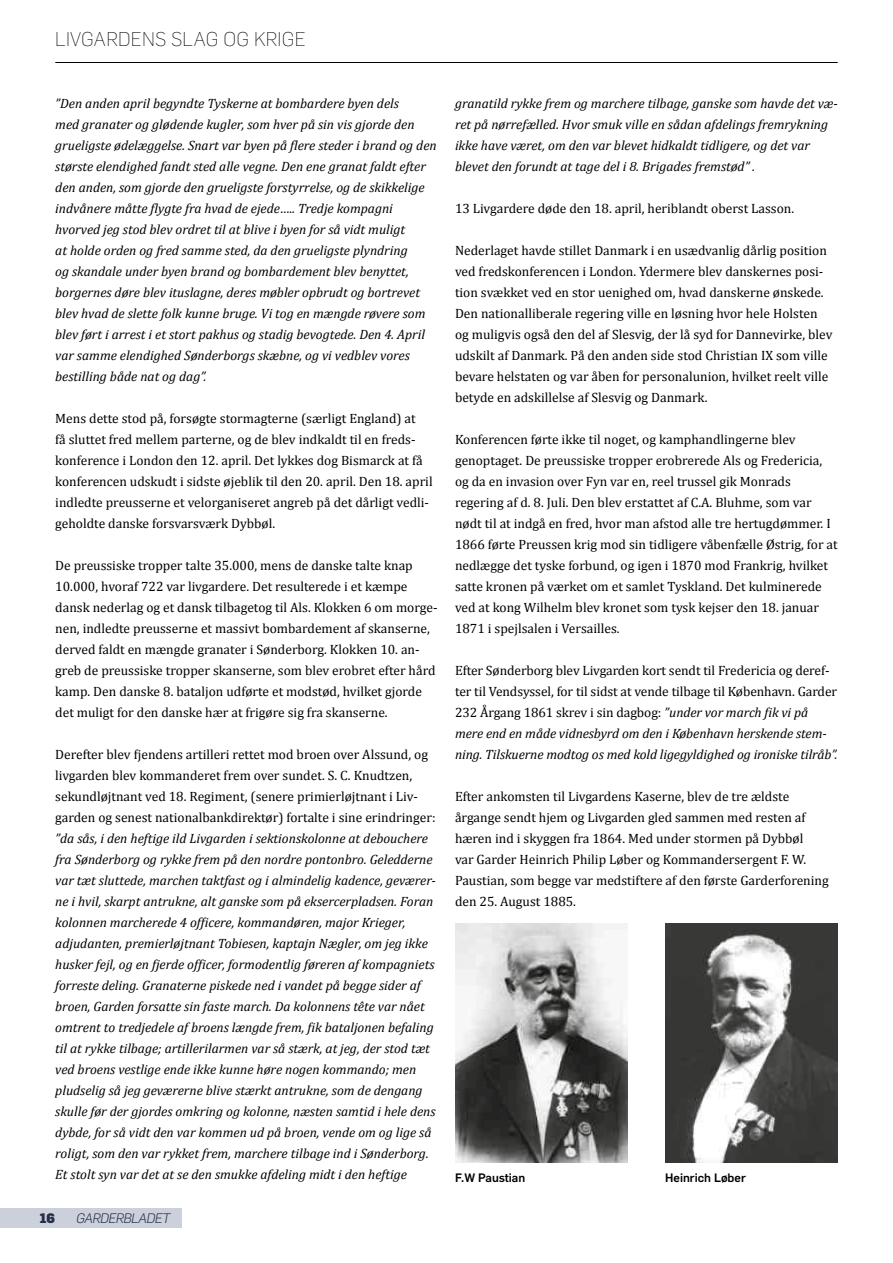
<style>
.page{position:relative;width:893px;height:1263px;background:#fff}
.page>*{position:absolute;margin:0;border:0;box-sizing:border-box;transform-origin:0 0}
.t1{font:200 19.5px "Flama";letter-spacing:.01em;color:#000}
.t2{font:13.5px/21px "Cambria";color:#000}
.t3{font:italic 13.5px/21px "Cambria";color:#000}
.t4{font:italic 300 13.5px "Flama";letter-spacing:-.04em;color:#252f49}
.t5{font:900 13.5px "Flama";color:#252f49}
.t6{font:500 12px "Flama";color:#000}
.s1{font-style:italic}
</style>
<div class="page">
<div style="left:0;top:1209px;width:181px;height:19px;background:#cbd0db"></div>
<hr style="left:55px;top:62px;width:783px;height:1px;background:#000">
<img style="left:455px;top:923px;width:172px;height:239px">
<img style="left:665px;top:923px;width:173px;height:239px">
<h1 class="t1" style="left:55px;top:26px;width:252px">LIVGARDENS SLAG OG KRIGE</h1>
<p class="t3" style="left:55px;top:92px;width:383px">”Den anden april begyndte Tyskerne at bombardere byen dels<br>med granater og glødende kugler, som hver på sin vis gjorde den grueligste ødelæggelse. Snart var byen på flere steder i brand og den største elendighed fandt sted alle vegne. Den ene granat faldt efter den anden, som gjorde den grueligste forstyrrelse, og de skikkelige indvånere måtte flygte fra hvad de ejede….. Tredje kompagni hvorved jeg stod blev ordret til at blive i byen for så vidt muligt<br>at holde orden og fred samme sted, da den grueligste plyndring<br>og skandale under byen brand og bombardement blev benyttet, borgernes døre blev ituslagne, deres møbler opbrudt og bortrevet blev hvad de slette folk kunne bruge. Vi tog en mængde røvere som blev ført i arrest i et stort pakhus og stadig bevogtede. Den 4. April var samme elendighed Sønderborgs skæbne, og vi vedblev vores bestilling både nat og dag”.</p>
<p class="t2" style="left:55px;top:408px;width:379px">Mens dette stod på, forsøgte stormagterne (særligt England) at<br>få sluttet fred mellem parterne, og de blev indkaldt til en freds&shy;konference i London den 12. april. Det lykkes dog Bismarck at få konferencen udskudt i sidste øjeblik til den 20. april. Den 18. april indledte preusserne et velorganiseret angreb på det dårligt vedli&shy;geholdte danske forsvarsværk Dybbøl.</p>
<p class="t2" style="left:55px;top:555px;width:384px">De preussiske tropper talte 35.000, mens de danske talte knap 10.000, hvoraf 722 var livgardere. Det resulterede i et kæmpe dansk nederlag og et dansk tilbagetog til Als. Klokken 6 om morge&shy;nen, indledte preusserne et massivt bombardement af skanserne, derved faldt en mængde granater i Sønderborg. Klokken 10. an&shy;greb de preussiske tropper skanserne, som blev erobret efter hård kamp. Den danske 8. bataljon udførte et modstød, hvilket gjorde det muligt for den danske hær at frigøre sig fra skanserne.</p>
<p class="t2" style="left:55px;top:744px;width:382px">Derefter blev fjendens artilleri rettet mod broen over Alssund, og livgarden blev kommanderet frem over sundet. S. C. Knudtzen, sekundløjtnant ved 18. Regiment, (senere primierløjtnant i Liv&shy;garden og senest nationalbankdirektør) fortalte i sine erindringer:</p>
<p class="t3" style="left:55px;top:827px;width:382px">”da sås, i den heftige ild Livgarden i sektionskolonne at debouchere fra Sønderborg og rykke frem på den nordre pontonbro. Geledderne var tæt sluttede, marchen taktfast og i almindelig kadence, geværer&shy;ne i hvil, skarpt antrukne, alt ganske som på eksercerpladsen. Foran kolonnen marcherede 4 officere, kommandøren, major Krieger, adjudanten, premierløjtnant Tobiesen, kaptajn Nægler, om jeg ikke husker fejl, og en fjerde officer, formodentlig føreren af kompagniets forreste deling. Granaterne piskede ned i vandet på begge sider af broen, Garden forsatte sin faste march. Da kolonnens tête var nået omtrent to tredjedele af broens længde frem, fik bataljonen befaling til at rykke tilbage; artillerilarmen var så stærk, at jeg, der stod tæt ved broens vestlige ende ikke kunne høre nogen kommando; men pludselig så jeg geværerne blive stærkt antrukne, som de dengang skulle før der gjordes omkring og kolonne, næsten samtid i hele dens dybde, for så vidt den var kommen ud på broen, vende om og lige så roligt, som den var rykket frem, marchere tilbage ind i Sønderborg.<br>Et stolt syn var det at se den smukke afdeling midt i den heftige</p>
<p class="t5" style="left:39px;top:1208px;width:17px">16</p>
<p class="t4" style="left:76px;top:1209px;width:95px">GARDERBLADET</p>
<p class="t3" style="left:455px;top:92px;width:384px">granatild rykke frem og marchere tilbage, ganske som havde det væ&shy;ret på nørrefælled. Hvor smuk ville en sådan afdelings fremrykning ikke have været, om den var blevet hidkaldt tidligere, og det var blevet den forundt at tage del i 8. Brigades fremstød” .</p>
<p class="t2" style="left:455px;top:198px;width:341px">13 Livgardere døde den 18. april, heriblandt oberst Lasson.</p>
<p class="t2" style="left:455px;top:240px;width:379px">Nederlaget havde stillet Danmark i en usædvanlig dårlig position ved fredskonferencen i London. Ydermere blev danskernes posi&shy;tion svækket ved en stor uenighed om, hvad danskerne ønskede.<br>Den nationalliberale regering ville en løsning hvor hele Holsten og muligvis også den del af Slesvig, der lå syd for Dannevirke, blev udskilt af Danmark. På den anden side stod Christian IX som ville bevare helstaten og var åben for personalunion, hvilket reelt ville betyde en adskillelse af Slesvig og Danmark.</p>
<p class="t2" style="left:455px;top:429px;width:384px">Konferencen førte ikke til noget, og kamphandlingerne blev genoptaget. De preussiske tropper erobrerede Als og Fredericia, og da en invasion over Fyn var en, reel trussel gik Monrads regering af d. 8. Juli. Den blev erstattet af C.A. Bluhme, som var nødt til at indgå en fred, hvor man afstod alle tre hertugdømmer. I 1866 førte Preussen krig mod sin tidligere våbenfælle Østrig, for at nedlægge det tyske forbund, og igen i 1870 mod Frankrig, hvilket satte kronen på værket om et samlet Tyskland. Det kulminerede ved at kong Wilhelm blev kronet som tysk kejser den 18. januar 1871 i spejlsalen i Versailles.</p>
<p class="t2" style="left:455px;top:660px;width:384px">Efter Sønderborg blev Livgarden kort sendt til Fredericia og deref&shy;ter til Vendsyssel, for til sidst at vende tilbage til København. Garder 232 Årgang 1861 skrev i sin dagbog: <span class="s1">”under vor march fik vi på mere end en måde vidnesbyrd om den i København herskende stem&shy;ning. Tilskuerne modtog os med kold ligegyldighed og ironiske tilråb”.</span></p>
<p class="t2" style="left:455px;top:786px;width:375px">Efter ankomsten til Livgardens Kaserne, blev de tre ældste årgange sendt hjem og Livgarden gled sammen med resten af hæren ind i skyggen fra 1864. Med under stormen på Dybbøl<br>var Garder Heinrich Philip Løber og Kommandersergent F. W.<br>Paustian, som begge var medstiftere af den første Garderforening den 25. August 1885.</p>
<p class="t6" style="left:455px;top:1169px;width:72px">F.W Paustian</p>
<p class="t6" style="left:665px;top:1169px;width:82px">Heinrich Løber</p>
</div>
